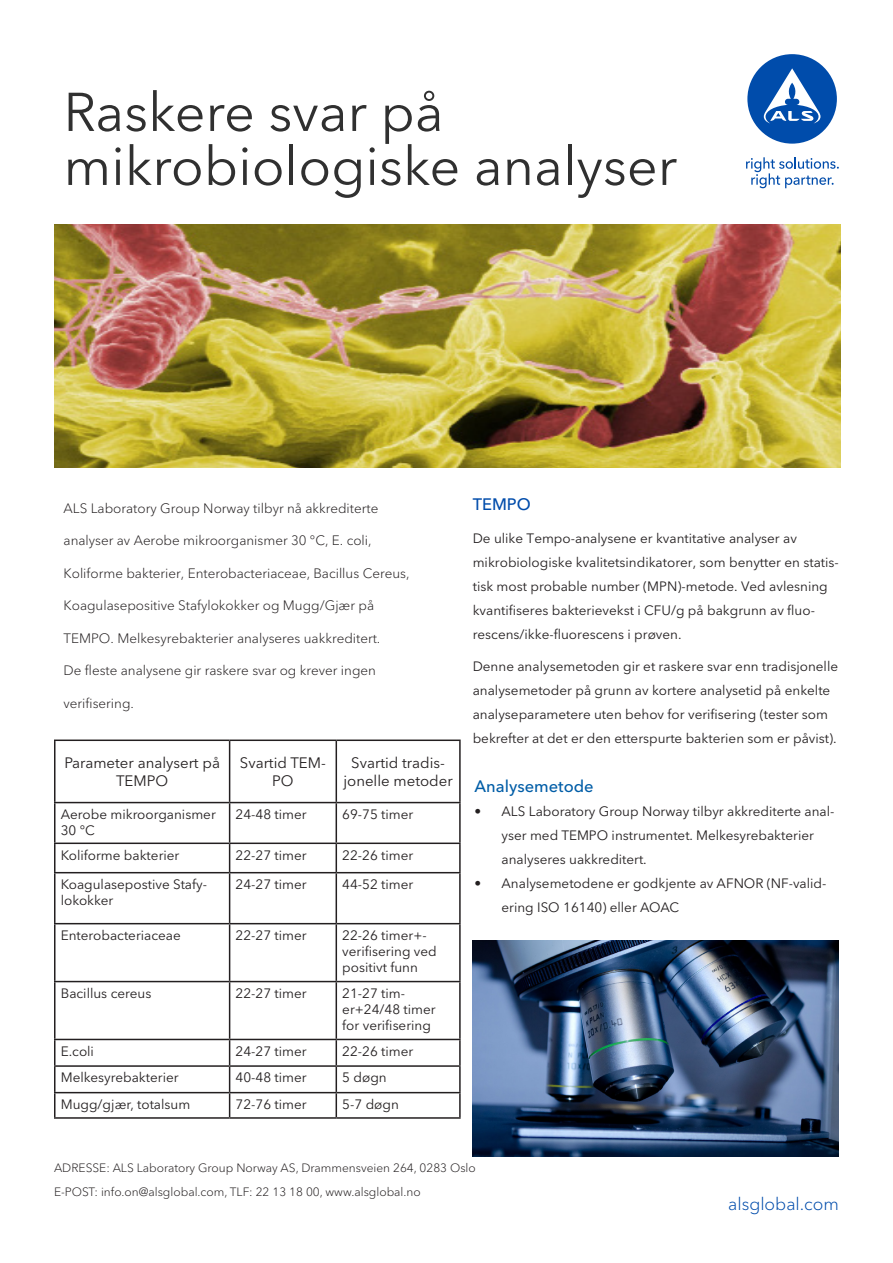
<style>
.page{position:relative;width:893px;height:1263px;background:#fff}
.page>*{position:absolute;margin:0;border:0;box-sizing:border-box;transform-origin:0 0}
.ALS_Headlines{font:54px "Avenir Next LT Pro";color:#303030}
.t1{font:300 17.4px "Avenir Next LT Pro";color:#004cab}
.t2{font:500 16.5px "Avenir Next LT Pro";color:#015da7}
.t3{font:500 16.5px "Avenir Next LT Pro";color:#004cab}
.t4{font:15px/18px "Avenir Next LT Pro";color:#231f20;text-align:center}
.t5{font:13.5px/24px "Avenir Next LT Pro";color:#231f20}
.ALS_Body_Text{font:300 13.5px "Avenir Next LT Pro";color:#231f20}
.t6{font:300 12px "Avenir Next LT Pro";color:#231f20}
</style>
<div class="page">
<div style="left:747px;top:54px;width:90px;height:90px;background:#004cab;border-radius:50%"></div>
<svg style="left:764px;top:68px;width:56px;height:55px"></svg>
<svg style="left:746px;top:157px;width:93px;height:31px"></svg>
<hr style="left:54px;top:739px;width:176px;height:2px;background:#231f20">
<hr style="left:54px;top:741px;width:2px;height:61px;background:#231f20">
<hr style="left:230px;top:739px;width:106px;height:2px;background:#231f20">
<hr style="left:229px;top:741px;width:1px;height:61px;background:#231f20">
<hr style="left:336px;top:739px;width:125px;height:2px;background:#231f20">
<hr style="left:336px;top:741px;width:1px;height:61px;background:#231f20">
<hr style="left:459px;top:741px;width:2px;height:61px;background:#231f20">
<hr style="left:54px;top:802px;width:176px;height:1px;background:#231f20">
<hr style="left:54px;top:803px;width:2px;height:39px;background:#231f20">
<hr style="left:230px;top:802px;width:106px;height:1px;background:#231f20">
<hr style="left:229px;top:803px;width:1px;height:39px;background:#231f20">
<hr style="left:336px;top:802px;width:125px;height:1px;background:#231f20">
<hr style="left:336px;top:803px;width:1px;height:39px;background:#231f20">
<hr style="left:459px;top:803px;width:2px;height:39px;background:#231f20">
<hr style="left:54px;top:842px;width:176px;height:2px;background:#231f20">
<hr style="left:54px;top:844px;width:2px;height:28px;background:#231f20">
<hr style="left:230px;top:842px;width:106px;height:2px;background:#231f20">
<svg style="left:229px;top:844px;width:1px;height:28px"></svg>
<hr style="left:336px;top:842px;width:125px;height:2px;background:#231f20">
<svg style="left:336px;top:844px;width:1px;height:28px"></svg>
<hr style="left:459px;top:844px;width:2px;height:28px;background:#231f20">
<hr style="left:54px;top:872px;width:176px;height:1px;background:#231f20">
<hr style="left:54px;top:873px;width:2px;height:50px;background:#231f20">
<hr style="left:230px;top:872px;width:106px;height:1px;background:#231f20">
<hr style="left:229px;top:873px;width:1px;height:50px;background:#231f20">
<hr style="left:336px;top:872px;width:125px;height:1px;background:#231f20">
<hr style="left:336px;top:873px;width:1px;height:50px;background:#231f20">
<hr style="left:459px;top:873px;width:2px;height:50px;background:#231f20">
<hr style="left:54px;top:923px;width:176px;height:1px;background:#231f20">
<hr style="left:54px;top:924px;width:2px;height:57px;background:#231f20">
<hr style="left:230px;top:923px;width:106px;height:1px;background:#231f20">
<hr style="left:229px;top:924px;width:1px;height:57px;background:#231f20">
<hr style="left:336px;top:923px;width:125px;height:1px;background:#231f20">
<hr style="left:336px;top:924px;width:1px;height:57px;background:#231f20">
<hr style="left:459px;top:924px;width:2px;height:57px;background:#231f20">
<hr style="left:54px;top:981px;width:176px;height:1px;background:#231f20">
<hr style="left:54px;top:982px;width:2px;height:57px;background:#231f20">
<hr style="left:230px;top:981px;width:106px;height:1px;background:#231f20">
<hr style="left:229px;top:982px;width:1px;height:57px;background:#231f20">
<hr style="left:336px;top:981px;width:125px;height:1px;background:#231f20">
<hr style="left:336px;top:982px;width:1px;height:57px;background:#231f20">
<hr style="left:459px;top:982px;width:2px;height:57px;background:#231f20">
<hr style="left:54px;top:1039px;width:176px;height:1px;background:#231f20">
<hr style="left:54px;top:1040px;width:2px;height:25px;background:#231f20">
<hr style="left:230px;top:1039px;width:106px;height:1px;background:#231f20">
<hr style="left:336px;top:1039px;width:125px;height:1px;background:#231f20">
<hr style="left:459px;top:1040px;width:2px;height:25px;background:#231f20">
<hr style="left:54px;top:1065px;width:176px;height:2px;background:#231f20">
<hr style="left:54px;top:1067px;width:2px;height:25px;background:#231f20">
<hr style="left:230px;top:1065px;width:106px;height:2px;background:#231f20">
<hr style="left:336px;top:1065px;width:125px;height:2px;background:#231f20">
<hr style="left:459px;top:1067px;width:2px;height:25px;background:#231f20">
<hr style="left:54px;top:1092px;width:176px;height:1px;background:#231f20">
<hr style="left:54px;top:1093px;width:2px;height:24px;background:#231f20">
<hr style="left:230px;top:1092px;width:106px;height:1px;background:#231f20">
<svg style="left:229px;top:1040px;width:1px;height:77px"></svg>
<hr style="left:336px;top:1092px;width:125px;height:1px;background:#231f20">
<svg style="left:336px;top:1040px;width:1px;height:77px"></svg>
<hr style="left:459px;top:1093px;width:2px;height:24px;background:#231f20">
<hr style="left:54px;top:1117px;width:176px;height:2px;background:#231f20">
<hr style="left:230px;top:1117px;width:106px;height:2px;background:#231f20">
<hr style="left:336px;top:1117px;width:125px;height:2px;background:#231f20">
<img style="left:54px;top:224px;width:786px;height:244px">
<img style="left:473px;top:940px;width:366px;height:217px">
<p class="ALS_Headlines" style="left:64px;top:80px;width:382px">Raskere svar på</p>
<p class="ALS_Headlines" style="left:64px;top:134px;width:615px">mikrobiologiske analyser</p>
<p class="ALS_Body_Text" style="left:64px;top:500px;width:316px">ALS Laboratory Group Norway tilbyr nå akkrediterte</p>
<p class="ALS_Body_Text" style="left:64px;top:533px;width:309px">analyser av Aerobe mikroorganismer 30 °C, E. coli,</p>
<p class="ALS_Body_Text" style="left:64px;top:565px;width:347px">Koliforme bakterier, Enterobacteriaceae, Bacillus Cereus,</p>
<p class="ALS_Body_Text" style="left:64px;top:598px;width:312px">Koagulasepositive Stafylokokker og Mugg/Gjær på</p>
<p class="ALS_Body_Text" style="left:64px;top:630px;width:318px">TEMPO. Melkesyrebakterier analyseres uakkreditert.</p>
<p class="ALS_Body_Text" style="left:64px;top:663px;width:314px">De fleste analysene gir raskere svar og krever ingen</p>
<p class="ALS_Body_Text" style="left:64px;top:695px;width:72px">verifisering.</p>
<p class="t4" style="left:64px;top:754px;width:157px">Parameter analysert på<br>TEMPO</p>
<p class="t4" style="left:240px;top:754px;width:87px">Svartid TEM-<br>PO</p>
<p class="t4" style="left:343px;top:754px;width:111px">Svartid tradis&shy;jonelle metoder</p>
<p class="t5" style="left:61px;top:806px;width:157px;line-height:16.2px">Aerobe mikroorganismer<br>30 °C</p>
<p class="t5" style="left:236px;top:802px;width:73px">24-48 timer</p>
<p class="t5" style="left:342px;top:802px;width:73px">69-75 timer</p>
<p class="t5" style="left:61px;top:843px;width:120px">Koliforme bakterier</p>
<p class="t5" style="left:236px;top:843px;width:73px">22-27 timer</p>
<p class="t5" style="left:342px;top:843px;width:73px">22-26 timer</p>
<p class="t5" style="left:61px;top:876px;width:148px;line-height:16.2px">Koagulasepostive Stafy&shy;lokokker</p>
<p class="t5" style="left:236px;top:872px;width:73px">24-27 timer</p>
<p class="t5" style="left:342px;top:872px;width:73px">44-52 timer</p>
<p class="t5" style="left:61px;top:923px;width:122px">Enterobacteriaceae</p>
<p class="t5" style="left:236px;top:923px;width:73px">22-27 timer</p>
<p class="t5" style="left:342px;top:927px;width:96px;line-height:16.2px">22-26 timer+- verifisering ved positivt funn</p>
<p class="t5" style="left:61px;top:981px;width:92px">Bacillus cereus</p>
<p class="t5" style="left:236px;top:981px;width:73px">22-27 timer</p>
<p class="t5" style="left:342px;top:985px;width:95px;line-height:16.2px">21-27 tim&shy;er+24/48 timer for verifisering</p>
<p class="t5" style="left:61px;top:1039px;width:35px">E.coli</p>
<p class="t5" style="left:236px;top:1039px;width:73px">24-27 timer</p>
<p class="t5" style="left:342px;top:1039px;width:73px">22-26 timer</p>
<p class="t5" style="left:61px;top:1065px;width:119px">Melkesyrebakterier</p>
<p class="t5" style="left:236px;top:1065px;width:73px">40-48 timer</p>
<p class="t5" style="left:342px;top:1065px;width:46px">5 døgn</p>
<p class="t5" style="left:61px;top:1092px;width:131px">Mugg/gjær, totalsum</p>
<p class="t5" style="left:236px;top:1092px;width:73px">72-76 timer</p>
<p class="t5" style="left:342px;top:1092px;width:58px">5-7 døgn</p>
<p class="t3" style="left:473px;top:494px;width:60px">TEMPO</p>
<p class="t5" style="left:473px;top:526px;width:368px">De ulike Tempo-analysene er kvantitative analyser av mikrobiologiske kvalitetsindikatorer, som benytter en statis&shy;tisk most probable number (MPN)-metode. Ved avlesning kvantifiseres bakterievekst i CFU/g på bakgrunn av fluo&shy;rescens/ikke-fluorescens i prøven.</p>
<p class="t5" style="left:473px;top:654px;width:367px">Denne analysemetoden gir et raskere svar enn tradisjonelle analysemetoder på grunn av kortere analysetid på enkelte analyseparametere uten behov for verifisering (tester som bekrefter at det er den etterspurte bakterien som er påvist).</p>
<p class="t2" style="left:474px;top:776px;width:121px">Analysemetode</p>
<p class="t5" style="left:501px;top:799px;width:335px;text-indent:-27px">• ALS Laboratory Group Norway tilbyr akkrediterte anal&shy;yser med TEMPO instrumentet. Melkesyrebakterier analyseres uakkreditert.</p>
<p class="t5" style="left:501px;top:871px;width:327px;text-indent:-27px">• Analysemetodene er godkjente av AFNOR (NF-valid&shy;ering ISO 16140) eller AOAC</p>
<p class="t6" style="left:54px;top:1160px;width:423px">ADRESSE: ALS Laboratory Group Norway AS, Drammensveien 264, 0283 Oslo</p>
<p class="t6" style="left:54px;top:1184px;width:368px">E-POST: info.on@alsglobal.com, TLF: 22 13 18 00, www.alsglobal.no</p>
<p class="t1" style="left:728px;top:1193px;width:112px">alsglobal.com</p>
</div>
